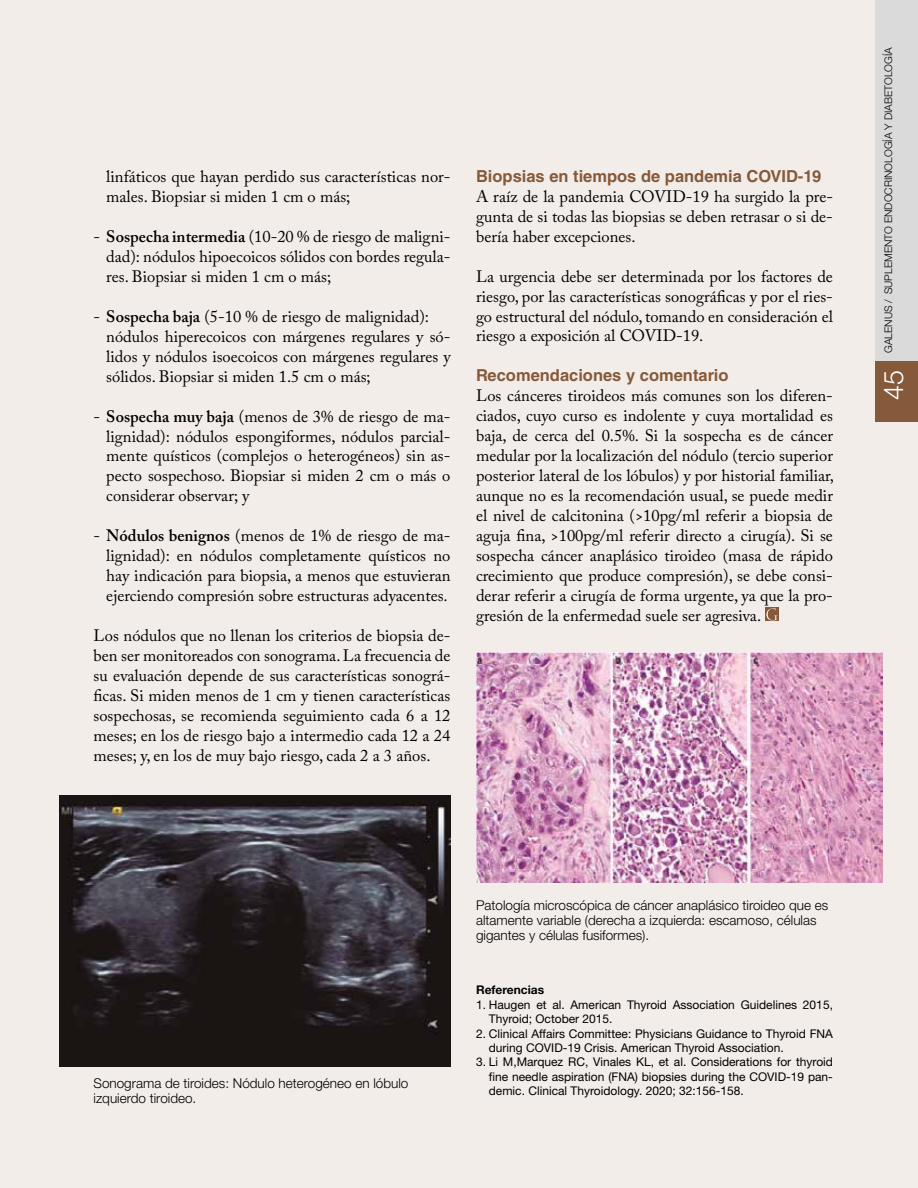
<style>
.page{position:relative;width:918px;height:1188px;background:#f3ede9}
.page>*{position:absolute;margin:0;border:0;box-sizing:border-box;transform-origin:0 0}
.t1{font:300 27px "Helvetica Neue";color:#fff}
.t2{font:16.5px/20px "Adobe Caslon Pro";color:#000;text-align:justify}
.t3{font:700 16.5px "Helvetica LT Std";color:#855a3a}
.t4{font:300 13.5px/15px "Helvetica Neue";color:#000}
.t5{font:12px/14.4px "Helvetica Neue";color:#000}
.t6{font:700 12px "Helvetica Neue LT Std";color:#000}
.t7{font:300 10.5px "Helvetica Neue";color:#000}
.s1{font-weight:600}
</style>
<div class="page">
<img style="left:476px;top:653px;width:407px;height:229px">
<img style="left:59px;top:796px;width:392px;height:270px">
<div style="left:765px;top:608px;width:14px;height:13px;background:#855a3a"></div>
<svg style="left:766px;top:608px;width:11px;height:12px"></svg>
<div style="left:875px;top:0;width:43px;height:412px;background:#dadada"></div>
<div style="left:875px;top:361px;width:43px;height:61px;background:#855a3a"></div>
<p class="t2" style="left:106px;top:167px;width:346px">linfáticos que hayan perdido sus características nor&shy;males. Biopsiar si miden 1 cm o más;</p>
<p class="t2" style="left:106px;top:226px;width:346px;text-indent:-13px">- <span class="s1">Sospecha intermedia</span> (10-20 % de riesgo de maligni&shy;dad): nódulos hipoecoicos sólidos con bordes regula&shy;res. Biopsiar si miden 1 cm o más;</p>
<p class="t2" style="left:106px;top:306px;width:346px;text-align:left;text-indent:-13px">- <span class="s1">Sospecha baja</span> (5-10 % de riesgo de malignidad): nódulos hiperecoicos con márgenes regulares y só&shy;lidos y nódulos isoecoicos con márgenes regulares y sólidos. Biopsiar si miden 1.5 cm o más;</p>
<p class="t2" style="left:106px;top:406px;width:346px;text-indent:-13px">- <span class="s1">Sospecha muy baja</span> (menos de 3% de riesgo de ma&shy;lignidad): nódulos espongiformes, nódulos parcial&shy;mente quísticos (complejos o heterogéneos) sin as&shy;pecto sospechoso. Biopsiar si miden 2 cm o más o considerar observar; y</p>
<p class="t2" style="left:106px;top:526px;width:346px;text-indent:-13px">- <span class="s1">Nódulos benignos</span> (menos de 1% de riesgo de ma&shy;lignidad): en nódulos completamente quísticos no hay indicación para biopsia, a menos que estuvieran ejerciendo compresión sobre estructuras adyacentes.</p>
<p class="t2" style="left:94px;top:625px;width:359px">Los nódulos que no llenan los criterios de biopsia de&shy;ben ser monitoreados con sonograma. La frecuencia de su evaluación depende de sus características sonográ&shy;ficas. Si miden menos de 1 cm y tienen características sospechosas, se recomienda seguimiento cada 6 a 12 meses; en los de riesgo bajo a intermedio cada 12 a 24 meses; y, en los de muy bajo riesgo, cada 2 a 3 años.</p>
<p class="t3" style="left:476px;top:166px;width:347px">Biopsias en tiempos de pandemia COVID-19</p>
<p class="t2" style="left:476px;top:186px;width:358px">A raíz de la pandemia COVID-19 ha surgido la pre&shy;gunta de si todas las biopsias se deben retrasar o si de&shy;bería haber excepciones.</p>
<p class="t2" style="left:476px;top:266px;width:358px">La urgencia debe ser determinada por los factores de riesgo, por las características sonográficas y por el ries&shy;go estructural del nódulo, tomando en consideración el riesgo a exposición al COVID-19.</p>
<p class="t3" style="left:476px;top:365px;width:254px">Recomendaciones y comentario</p>
<p class="t2" style="left:476px;top:386px;width:360px">Los cánceres tiroideos más comunes son los diferen&shy;ciados, cuyo curso es indolente y cuya mortalidad es baja, de cerca del 0.5%. Si la sospecha es de cáncer medular por la localización del nódulo (tercio superior posterior lateral de los lóbulos) y por historial familiar, aunque no es la recomendación usual, se puede medir el nivel de calcitonina (&gt;10pg/ml referir a biopsia de aguja fina, &gt;100pg/ml referir directo a cirugía). Si se sospecha cáncer anaplásico tiroideo (masa de rápido crecimiento que produce compresión), se debe consi&shy;derar referir a cirugía de forma urgente, ya que la pro&shy;gresión de la enfermedad suele ser agresiva.</p>
<p class="t7" style="left:882px;top:353px;width:307px;rotate:-90deg">GALENUS / SUPLEMENTO ENDOCRINOLOGÍA Y DIABETOLOGÍA</p>
<h1 class="t1" style="left:877px;top:400px;width:32px;rotate:-90deg">45</h1>
<p class="t4" style="left:94px;top:1075px;width:316px">Sonograma de tiroides: Nódulo heterogéneo en lóbulo izquierdo tiroideo.</p>
<p class="t4" style="left:476px;top:897px;width:354px">Patología microscópica de cáncer anaplásico tiroideo que es altamente variable (derecha a izquierda: escamoso, células gigantes y células fusiformes).</p>
<p class="t6" style="left:476px;top:983px;width:70px">Referencias</p>
<p class="t5" style="left:489px;top:997px;width:346px;text-indent:-13px">1. Haugen et al. American Thyroid Association Guidelines 2015,<br>Thyroid; October 2015.</p>
<p class="t5" style="left:489px;top:1026px;width:346px;text-indent:-13px">2. Clinical Affairs Committee: Physicians Guidance to Thyroid FNA during COVID-19 Crisis. American Thyroid Association.</p>
<p class="t5" style="left:489px;top:1055px;width:346px;text-align:justify;text-indent:-13px">3. Li M,Marquez RC, Vinales KL, et al. Considerations for thyroid fine needle aspiration (FNA) biopsies during the COVID-19 pan&shy;demic. Clinical Thyroidology. 2020; 32:156-158.</p>
</div>
